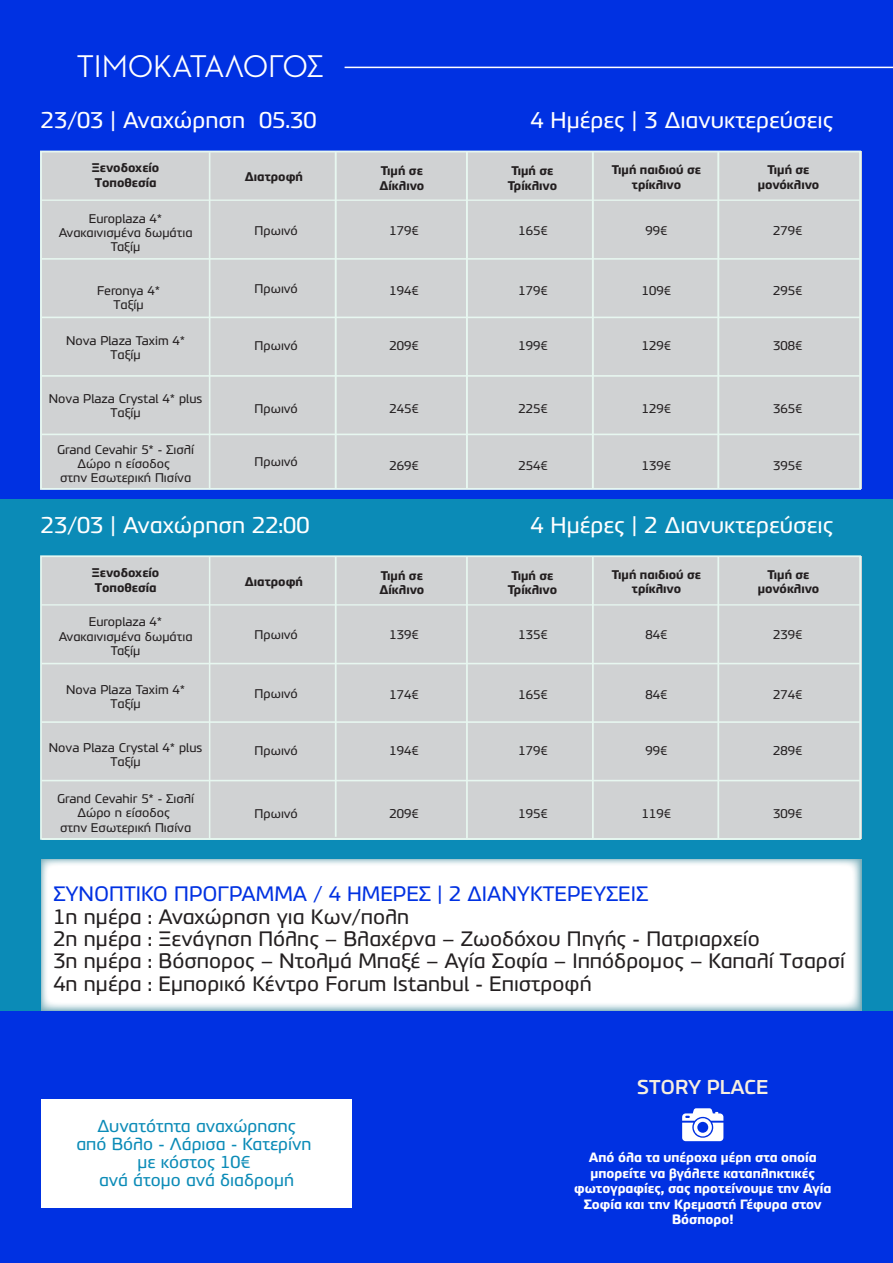
<style>
.page{position:relative;width:893px;height:1263px;background:#0031e2}
.page>*{position:absolute;margin:0;border:0;box-sizing:border-box;transform-origin:0 0}
.t1{font:500 31.95px "Neutraface Two Disp Greek";color:#fff}
.t2{font:21.6px "PF Benchmark Pro";color:#fff}
.t3{font:19.8px/22.4px "PF Benchmark Pro";color:#231f20}
.t4{font:19.8px "PF Benchmark Pro";color:#0031e2}
.t5{font:500 19.05px "PF Benchmark Pro";color:#f7efdf}
.t6{font:16.5px/18px "PF Benchmark Pro";color:#0b8bb7;text-align:center}
.t7{font:700 12.9px/15.5px "PF Benchmark Pro";color:#fff;text-align:center}
.t8{font:12px/14.4px "PF Benchmark Pro";color:#231f20;text-align:center}
.t9{font:700 12px/14.4px "PF Benchmark Pro";color:#231f20;text-align:center}
</style>
<div class="page">
<div style="left:42px;top:1099px;width:310px;height:108px;background:#fff"></div>
<div style="left:0;top:499px;width:893px;height:511px;background:#0b8bb7"></div>
<hr style="left:345px;top:67px;width:548px;height:1px;background:#fff">
<div style="left:41px;top:556px;width:820px;height:283px;background:#d0d2d3"></div>
<hr style="left:209px;top:557px;width:1px;height:282px;background:#e7f7f0">
<hr style="left:335px;top:556px;width:2px;height:281px;background:#e7f7f0">
<hr style="left:466px;top:556px;width:2px;height:283px;background:#e7f7f0">
<hr style="left:592px;top:556px;width:2px;height:283px;background:#e7f7f0">
<hr style="left:717px;top:556px;width:2px;height:283px;background:#e7f7f0">
<hr style="left:41px;top:604px;width:819px;height:1px;background:#e7f7f0">
<hr style="left:42px;top:663px;width:818px;height:1px;background:#e7f7f0">
<hr style="left:42px;top:721px;width:818px;height:2px;background:#e7f7f0">
<hr style="left:42px;top:780px;width:818px;height:1px;background:#e7f7f0">
<div style="left:40px;top:555px;width:821px;height:285px;border:2px solid #e7f7f0"></div>
<svg style="left:41px;top:859px;width:820px;height:151px;background:#fafcfc"></svg>
<div style="left:41px;top:151px;width:820px;height:338px;background:#d0d2d3"></div>
<hr style="left:209px;top:152px;width:1px;height:337px;background:#e7f7f0">
<hr style="left:335px;top:151px;width:2px;height:338px;background:#e7f7f0">
<hr style="left:466px;top:151px;width:2px;height:338px;background:#e7f7f0">
<hr style="left:592px;top:151px;width:2px;height:338px;background:#e7f7f0">
<hr style="left:717px;top:151px;width:2px;height:338px;background:#e7f7f0">
<hr style="left:41px;top:199px;width:819px;height:2px;background:#e7f7f0">
<hr style="left:42px;top:258px;width:818px;height:2px;background:#e7f7f0">
<hr style="left:42px;top:317px;width:818px;height:1px;background:#e7f7f0">
<hr style="left:42px;top:375px;width:818px;height:2px;background:#e7f7f0">
<hr style="left:42px;top:434px;width:818px;height:1px;background:#e7f7f0">
<div style="left:40px;top:151px;width:821px;height:339px;border:2px solid #e7f7f0"></div>
<svg style="left:682px;top:1108px;width:41px;height:33px"></svg>
<h1 class="t1" style="left:77px;top:49px;width:249px">ΤΙΜΟΚΑΤΑΛΟΓΟΣ</h1>
<h2 class="t2" style="left:41px;top:106px;width:277px">23/03 | Αναχώρηση 05.30</h2>
<h2 class="t2" style="left:530px;top:106px;width:304px">4 Ηµέρες | 3 ∆ιανυκτερεύσεις</h2>
<p class="t9" style="left:92px;top:161px;width:69px;text-align:left">Ξενοδοχείο<br>Τοποθεσία</p>
<p class="t8" style="left:255px;top:223px;width:45px">Πρωινό</p>
<p class="t9" style="left:245px;top:170px;width:60px">∆ιατροφή</p>
<p class="t9" style="left:379px;top:164px;width:46px;text-align:left">Τιµή σε ∆ίκλινο</p>
<p class="t9" style="left:508px;top:164px;width:51px">Τιµή σε<br>Τρίκλινο</p>
<p class="t9" style="left:612px;top:163px;width:91px">Τιµή παιδιού σε τρίκλινο</p>
<p class="t9" style="left:758px;top:163px;width:63px">Τιµή σε µονόκλινο</p>
<p class="t8" style="left:59px;top:211px;width:135px">Europlaza 4*<br>Ανακαινισµένα δωµάτια<br>Ταξίµ</p>
<p class="t8" style="left:519px;top:223px;width:31px">165€</p>
<p class="t8" style="left:390px;top:223px;width:31px">179€</p>
<p class="t8" style="left:646px;top:223px;width:23px">99€</p>
<p class="t8" style="left:773px;top:223px;width:31px">279€</p>
<p class="t8" style="left:255px;top:282px;width:45px">Πρωινό</p>
<p class="t8" style="left:519px;top:283px;width:31px">179€</p>
<p class="t8" style="left:390px;top:283px;width:31px">194€</p>
<p class="t8" style="left:97px;top:283px;width:64px">Feronya 4*<br>Tαξίµ</p>
<p class="t8" style="left:642px;top:283px;width:31px">109€</p>
<p class="t8" style="left:773px;top:283px;width:31px">295€</p>
<p class="t8" style="left:642px;top:339px;width:31px">129€</p>
<p class="t8" style="left:66px;top:333px;width:121px">Nova Plaza Taxim 4*<br>Tαξίµ</p>
<p class="t8" style="left:49px;top:391px;width:155px">Nova Plaza Crystal 4* plus<br>Tαξίµ</p>
<p class="t8" style="left:57px;top:442px;width:139px">Grand Cevahir 5* - Σισλί ∆ώρο η είσοδος<br>στην Εσωτερική Πισίνα</p>
<p class="t8" style="left:255px;top:339px;width:45px">Πρωινό</p>
<p class="t8" style="left:773px;top:339px;width:31px">308€</p>
<p class="t8" style="left:519px;top:339px;width:31px">199€</p>
<p class="t8" style="left:390px;top:339px;width:31px">209€</p>
<p class="t8" style="left:255px;top:402px;width:45px">Πρωινό</p>
<p class="t8" style="left:390px;top:402px;width:31px">245€</p>
<p class="t8" style="left:519px;top:402px;width:31px">225€</p>
<p class="t8" style="left:642px;top:402px;width:31px">129€</p>
<p class="t8" style="left:773px;top:402px;width:31px">365€</p>
<p class="t8" style="left:255px;top:454px;width:45px">Πρωινό</p>
<p class="t8" style="left:390px;top:459px;width:31px">269€</p>
<p class="t8" style="left:519px;top:459px;width:31px">254€</p>
<p class="t8" style="left:642px;top:459px;width:31px">139€</p>
<p class="t8" style="left:773px;top:459px;width:31px">395€</p>
<h2 class="t2" style="left:41px;top:511px;width:270px">23/03 | Αναχώρηση 22:00</h2>
<h2 class="t2" style="left:530px;top:511px;width:304px">4 Ηµέρες | 2 ∆ιανυκτερεύσεις</h2>
<p class="t9" style="left:92px;top:566px;width:69px;text-align:left">Ξενοδοχείο<br>Τοποθεσία</p>
<p class="t8" style="left:255px;top:628px;width:45px">Πρωινό</p>
<p class="t9" style="left:612px;top:568px;width:91px">Τιµή παιδιού σε τρίκλινο</p>
<p class="t9" style="left:758px;top:568px;width:63px">Τιµή σε µονόκλινο</p>
<p class="t9" style="left:245px;top:575px;width:60px">∆ιατροφή</p>
<p class="t9" style="left:379px;top:569px;width:46px;text-align:left">Τιµή σε ∆ίκλινο</p>
<p class="t9" style="left:508px;top:569px;width:51px">Τιµή σε<br>Τρίκλινο</p>
<p class="t8" style="left:59px;top:615px;width:135px">Europlaza 4*<br>Ανακαινισµένα δωµάτια<br>Ταξίµ</p>
<p class="t8" style="left:66px;top:683px;width:121px">Nova Plaza Taxim 4*<br>Tαξίµ</p>
<p class="t8" style="left:49px;top:740px;width:155px">Nova Plaza Crystal 4* plus<br>Tαξίµ</p>
<p class="t8" style="left:57px;top:791px;width:139px">Grand Cevahir 5* - Σισλί ∆ώρο η είσοδος<br>στην Εσωτερική Πισίνα</p>
<p class="t8" style="left:646px;top:628px;width:23px">84€</p>
<p class="t8" style="left:773px;top:628px;width:31px">239€</p>
<p class="t8" style="left:390px;top:628px;width:31px">139€</p>
<p class="t8" style="left:519px;top:628px;width:31px">135€</p>
<p class="t8" style="left:255px;top:686px;width:45px">Πρωινό</p>
<p class="t8" style="left:519px;top:688px;width:31px">165€</p>
<p class="t8" style="left:646px;top:688px;width:23px">84€</p>
<p class="t8" style="left:773px;top:688px;width:31px">274€</p>
<p class="t8" style="left:390px;top:688px;width:31px">174€</p>
<p class="t8" style="left:255px;top:743px;width:45px">Πρωινό</p>
<p class="t8" style="left:773px;top:743px;width:31px">289€</p>
<p class="t8" style="left:519px;top:743px;width:31px">179€</p>
<p class="t8" style="left:390px;top:743px;width:31px">194€</p>
<p class="t8" style="left:646px;top:743px;width:23px">99€</p>
<p class="t8" style="left:255px;top:806px;width:45px">Πρωινό</p>
<p class="t8" style="left:519px;top:806px;width:31px">195€</p>
<p class="t8" style="left:390px;top:806px;width:31px">209€</p>
<p class="t8" style="left:642px;top:806px;width:31px">119€</p>
<p class="t8" style="left:773px;top:806px;width:31px">309€</p>
<h3 class="t4" style="left:53px;top:881px;width:596px">ΣΥΝΟΠΤΙΚΟ ΠΡΟΓΡΑΜΜΑ / 4 ΗΜΕΡΕΣ | 2 ∆ΙΑΝΥΚΤΕΡΕΥΣΕΙΣ</h3>
<h3 class="t3" style="left:53px;top:905px;width:793px">1η ηµέρα : Αναχώρηση για Kων/πολη<br>2η ηµέρα : Ξενάγηση Πόλης – Βλαχέρνα – Ζωοδόχου Πηγής - Πατριαρχείο<br>3η ηµέρα : Βόσπορος – Ντολµά Μπαξέ – Αγία Σοφία – Ιππόδροµος – Καπαλί Τσαρσί 4η ηµέρα : Εµπορικό Κέντρο Forum Istanbul - Επιστροφή</h3>
<h3 class="t6" style="left:76px;top:1118px;width:237px">∆υνατότητα αναχώρησης<br>από Βόλο - Λάρισα - Κατερίνη µε κόστος 10€<br>ανά άτοµο ανά διαδροµή</h3>
<h3 class="t5" style="left:637px;top:1074px;width:133px">STORY PLACE</h3>
<p class="t7" style="left:574px;top:1150px;width:259px">Από όλα τα υπέροχα µέρη στα οποία µπορείτε να βγάλετε καταπληκτικές φωτογραφίες, σας προτείνουµε την Αγία<br>Σοφία και την Κρεµαστή Γέφυρα στον<br>Βόσπορο!</p>
</div>
